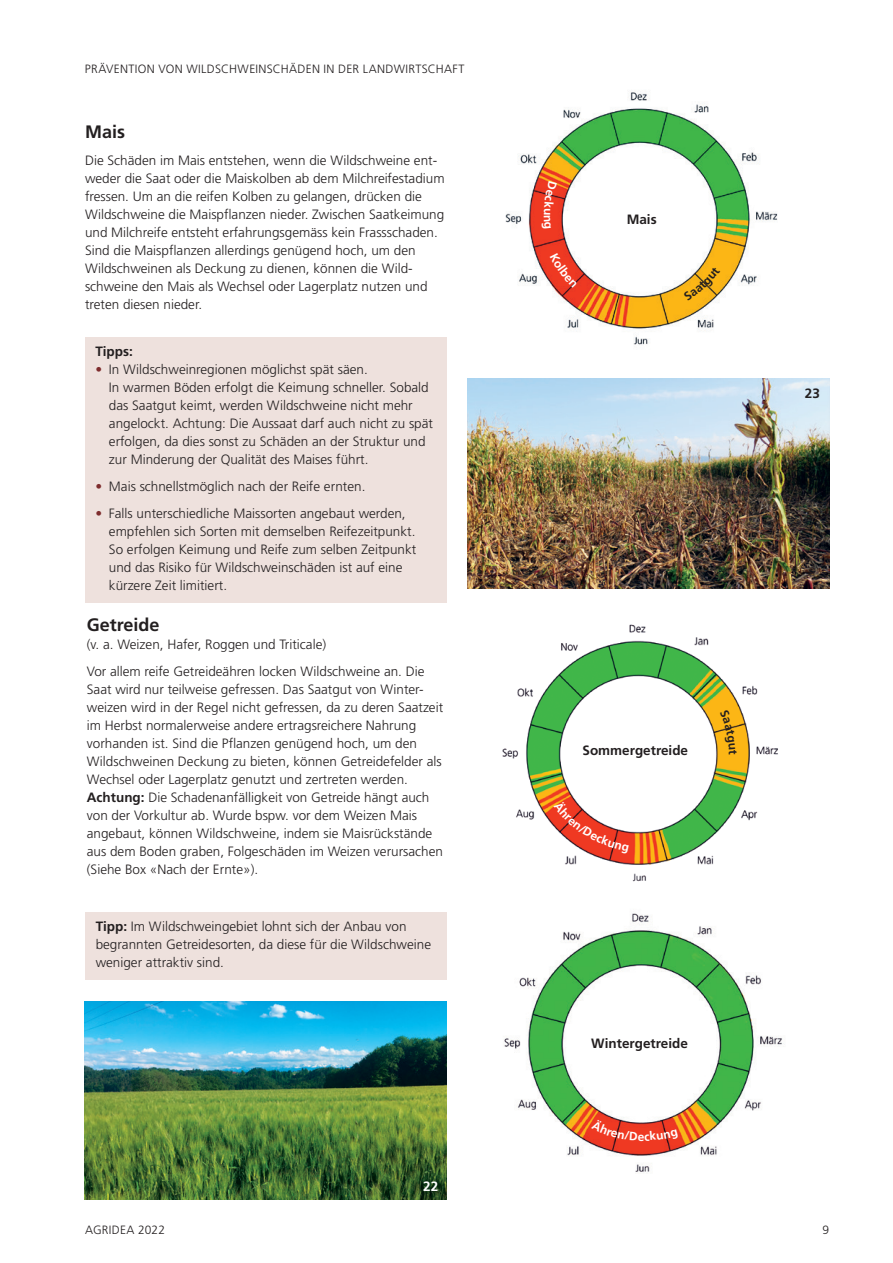
<style>
.page{position:relative;width:893px;height:1263px;background:#fff}
.page>*{position:absolute;margin:0;border:0;box-sizing:border-box;transform-origin:0 0}
.Überschrift_2_bold_1{font:700 18px "Frutiger LT Pro";color:#231f20}
.Lauftext_9-12_Pt{font:300 13.5px/18px "Frutiger LT Pro";color:#231f20}
.Überschrift_2_bold_1-2{font:300 13.5px "Frutiger LT Pro";color:#231f20}
.Überschrift_2_bold_1-3{font:700 13.5px "Frutiger LT Pro";color:#231f20}
.Überschrift_3_bold_9{font:700 13.5px "Frutiger LT Pro";color:#231f20}
.Ziffer_in_rotem_Krei{font:700 13.5px "Frutiger LT Pro";color:#fff}
.Ziffer_in_rotem_Krei-2{font:700 13.5px "Frutiger LT Pro";color:#231f20}
.t1{font:300 12px "Frutiger LT Pro";letter-spacing:.03em;color:#231f20}
.t2{font:700 12px "Frutiger LT Pro";color:#fff}
.s1{color:#7e2c2d}
.s2{font-weight:700}
</style>
<div class="page">
<img style="left:468px;top:378px;width:361px;height:211px">
<div style="left:85px;top:337px;width:361px;height:266px;background:#eee1dd"></div>
<div style="left:85px;top:913px;width:361px;height:67px;background:#eee1dd"></div>
<img style="left:505px;top:90px;width:273px;height:255px">
<img style="left:502px;top:624px;width:276px;height:258px">
<img style="left:504px;top:913px;width:278px;height:259px">
<img style="left:85px;top:1001px;width:361px;height:198px">
<svg style="left:554px;top:799px;width:75px;height:55px"></svg>
<svg style="left:720px;top:710px;width:17px;height:45px"></svg>
<svg style="left:542px;top:181px;width:15px;height:48px"></svg>
<svg style="left:550px;top:253px;width:27px;height:35px"></svg>
<svg style="left:683px;top:266px;width:37px;height:35px"></svg>
<svg style="left:591px;top:1119px;width:47px;height:22px"></svg>
<svg style="left:645px;top:1129px;width:33px;height:12px"></svg>
<p class="t1" style="left:85px;top:62px;width:381px">PRÄVENTION VON WILDSCHWEINSCHÄDEN IN DER LANDWIRTSCHAFT</p>
<p class="Überschrift_2_bold_1" style="left:85px;top:121px;width:41px">Mais</p>
<p class="Lauftext_9-12_Pt" style="left:85px;top:151px;width:361px">Die Schäden im Mais entstehen, wenn die Wildschweine ent&shy;weder die Saat oder die Maiskolben ab dem Milchreifestadium fressen. Um an die reifen Kolben zu gelangen, drücken die Wildschweine die Maispflanzen nieder. Zwischen Saatkeimung und Milchreife entsteht erfahrungsgemäss kein Frassschaden.<br>Sind die Maispflanzen allerdings genügend hoch, um den Wildschweinen als Deckung zu dienen, können die Wild&shy;schweine den Mais als Wechsel oder Lagerplatz nutzen und treten diesen nieder.</p>
<p class="Überschrift_3_bold_9" style="left:95px;top:343px;width:39px">Tipps:</p>
<p class="Lauftext_9-12_Pt" style="left:109px;top:360px;width:326px;text-indent:-14px"><span class="s1">•</span> In Wildschweinregionen möglichst spät säen.<br>In warmen Böden erfolgt die Keimung schneller. Sobald das Saatgut keimt, werden Wildschweine nicht mehr angelockt. Achtung: Die Aussaat darf auch nicht zu spät erfolgen, da dies sonst zu Schäden an der Struktur und zur Minderung der Qualität des Maises führt.</p>
<p class="Lauftext_9-12_Pt" style="left:95px;top:477px;width:272px"><span class="s1">•</span> Mais schnellstmöglich nach der Reife ernten.</p>
<p class="Lauftext_9-12_Pt" style="left:109px;top:504px;width:309px;text-indent:-14px"><span class="s1">•</span> Falls unterschiedliche Maissorten angebaut werden, empfehlen sich Sorten mit demselben Reifezeitpunkt.<br>So erfolgen Keimung und Reife zum selben Zeitpunkt und das Risiko für Wildschweinschäden ist auf eine kürzere Zeit limitiert.</p>
<p class="Überschrift_2_bold_1" style="left:87px;top:614px;width:74px">Getreide</p>
<p class="Überschrift_2_bold_1-2" style="left:87px;top:636px;width:241px">(v. a. Weizen, Hafer, Roggen und Triticale)</p>
<p class="Lauftext_9-12_Pt" style="left:87px;top:662px;width:358px">Vor allem reife Getreideähren locken Wildschweine an. Die Saat wird nur teilweise gefressen. Das Saatgut von Winter&shy;weizen wird in der Regel nicht gefressen, da zu deren Saatzeit im Herbst normalerweise andere ertragsreichere Nahrung vorhanden ist. Sind die Pflanzen genügend hoch, um den Wildschweinen Deckung zu bieten, können Getreidefelder als Wechsel oder Lagerplatz genutzt und zertreten werden.<br><span class="s2">Achtung:</span> Die Schadenanfälligkeit von Getreide hängt auch von der Vorkultur ab. Wurde bspw. vor dem Weizen Mais angebaut, können Wildschweine, indem sie Maisrückstände aus dem Boden graben, Folgeschäden im Weizen verursachen (Siehe Box «Nach der Ernte»).</p>
<p class="Lauftext_9-12_Pt" style="left:96px;top:918px;width:337px"><span class="s2">Tipp:</span> Im Wildschweingebiet lohnt sich der Anbau von begrannten Getreidesorten, da diese für die Wildschweine weniger attraktiv sind.</p>
<p class="Ziffer_in_rotem_Krei" style="left:423px;top:1178px;width:17px">22</p>
<p class="Ziffer_in_rotem_Krei" style="left:425px;top:1180px;width:17px">22</p>
<p class="Überschrift_2_bold_1-3" style="left:627px;top:211px;width:31px">Mais</p>
<p class="Ziffer_in_rotem_Krei-2" style="left:805px;top:385px;width:17px">23</p>
<p class="Überschrift_2_bold_1-3" style="left:582px;top:742px;width:107px">Sommergetreide</p>
<p class="Überschrift_2_bold_1-3" style="left:591px;top:1035px;width:98px">Wintergetreide</p>
<p class="t2" style="left:638px;top:1129px;width:8px">e</p>
<p class="t1" style="left:85px;top:1222px;width:82px">AGRIDEA 2022</p>
<p class="t1" style="left:822px;top:1222px;width:8px">9</p>
</div>
